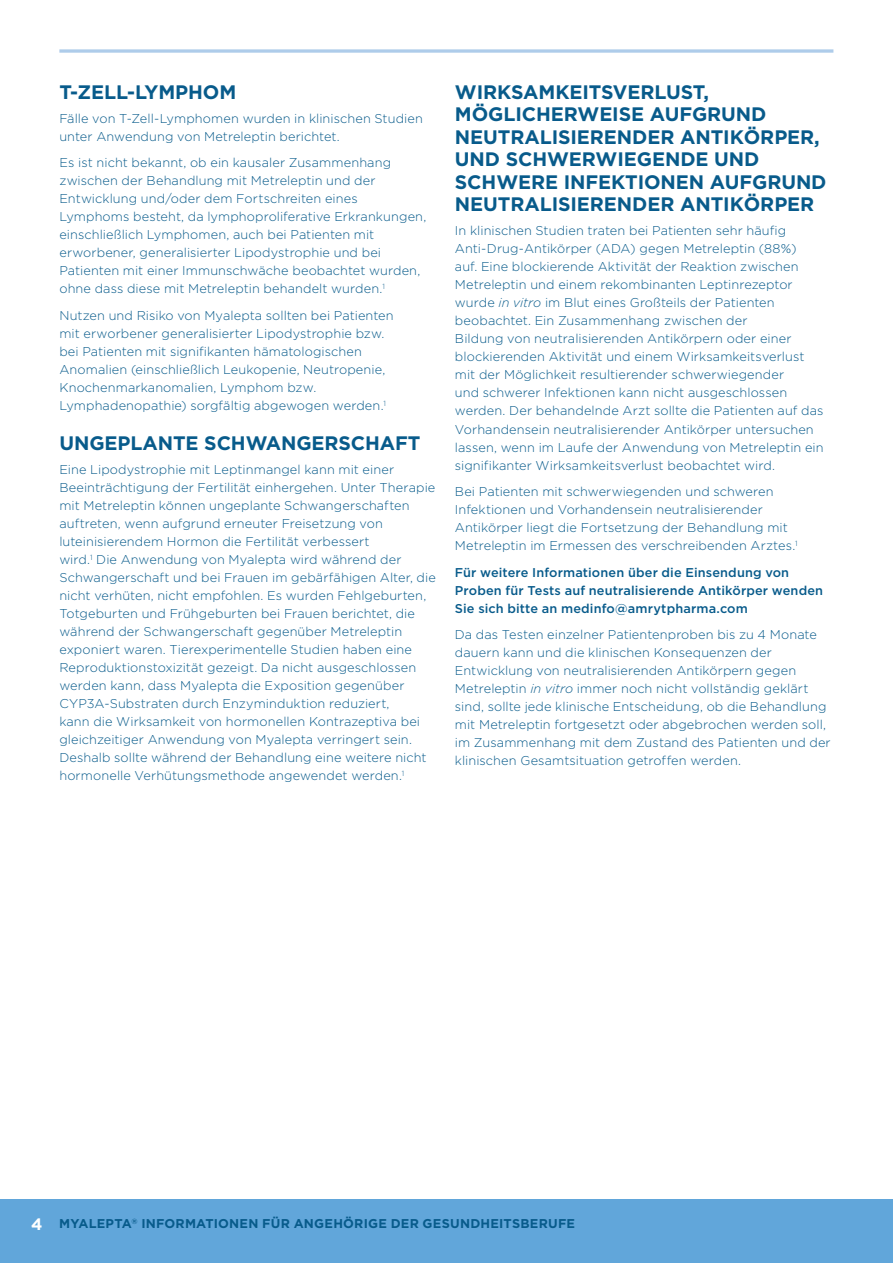
<style>
.page{position:relative;width:893px;height:1263px;background:#fff}
.page>*{position:absolute;margin:0;border:0;box-sizing:border-box;transform-origin:0 0}
.Subhead{font:700 19.5px/22.5px "Gotham";letter-spacing:-.005em;color:#085b8b}
.t1{font:700 16.5px "Gotham";color:#fff}
.Normal{font:300 12.75px/18px "Gotham";letter-spacing:.005em;color:#085b8b}
.Normal-2{font:500 12.75px/18px "Gotham";letter-spacing:.01em;color:#085b8b}
.t2{font:700 12.75px "Gotham";letter-spacing:.015em;color:#085b8b}
.s1{font-style:italic}
</style>
<div class="page">
<div style="left:0;top:1199px;width:893px;height:64px;background:#61a6da"></div>
<svg style="left:59px;top:49px;width:774px;height:4px;background:#bbd4ed"></svg>
<p class="Subhead" style="left:59px;top:80px;width:178px">T-ZELL-LYMPHOM</p>
<p class="Normal" style="left:59px;top:109px;width:365px">Fälle von T-Zell-Lymphomen wurden in klinischen Studien unter Anwendung von Metreleptin berichtet.</p>
<p class="Normal" style="left:59px;top:154px;width:368px">Es ist nicht bekannt, ob ein kausaler Zusammenhang zwischen der Behandlung mit Metreleptin und der Entwicklung und/oder dem Fortschreiten eines Lymphoms besteht, da lymphoproliferative Erkrankungen, einschließlich Lymphomen, auch bei Patienten mit erworbener, generalisierter Lipodystrophie und bei Patienten mit einer Immunschwäche beobachtet wurden, ohne dass diese mit Metreleptin behandelt wurden.<sup>1</sup></p>
<p class="Normal" style="left:59px;top:306px;width:336px">Nutzen und Risiko von Myalepta sollten bei Patienten mit erworbener generalisierter Lipodystrophie bzw. bei Patienten mit signifikanten hämatologischen Anomalien (einschließlich Leukopenie, Neutropenie, Knochenmarkanomalien, Lymphom bzw.<br>Lymphadenopathie) sorgfältig abgewogen werden.<sup>1</sup></p>
<p class="Subhead" style="left:59px;top:431px;width:363px">UNGEPLANTE SCHWANGERSCHAFT</p>
<p class="Normal" style="left:59px;top:460px;width:378px">Eine Lipodystrophie mit Leptinmangel kann mit einer Beeinträchtigung der Fertilität einhergehen. Unter Therapie mit Metreleptin können ungeplante Schwangerschaften auftreten, wenn aufgrund erneuter Freisetzung von luteinisierendem Hormon die Fertilität verbessert<br>wird.<sup>1</sup> Die Anwendung von Myalepta wird während der Schwangerschaft und bei Frauen im gebärfähigen Alter, die nicht verhüten, nicht empfohlen. Es wurden Fehlgeburten, Totgeburten und Frühgeburten bei Frauen berichtet, die während der Schwangerschaft gegenüber Metreleptin exponiert waren. Tierexperimentelle Studien haben eine Reproduktionstoxizität gezeigt. Da nicht ausgeschlossen werden kann, dass Myalepta die Exposition gegenüber CYP3A-Substraten durch Enzyminduktion reduziert,<br>kann die Wirksamkeit von hormonellen Kontrazeptiva bei gleichzeitiger Anwendung von Myalepta verringert sein.<br>Deshalb sollte während der Behandlung eine weitere nicht hormonelle Verhütungsmethode angewendet werden.<sup>1</sup></p>
<p class="Subhead" style="left:455px;top:80px;width:373px">WIRKSAMKEITSVERLUST,<br>MÖGLICHERWEISE AUFGRUND<br>NEUTRALISIERENDER ANTIKÖRPER,<br>UND SCHWERWIEGENDE UND<br>SCHWERE INFEKTIONEN AUFGRUND<br>NEUTRALISIERENDER ANTIKÖRPER</p>
<p class="Normal" style="left:455px;top:222px;width:370px">In klinischen Studien traten bei Patienten sehr häufig Anti-Drug-Antikörper (ADA) gegen Metreleptin (88%)<br>auf. Eine blockierende Aktivität der Reaktion zwischen Metreleptin und einem rekombinanten Leptinrezeptor wurde <span class="s1">in vitro</span> im Blut eines Großteils der Patienten beobachtet. Ein Zusammenhang zwischen der<br>Bildung von neutralisierenden Antikörpern oder einer blockierenden Aktivität und einem Wirksamkeitsverlust mit der Möglichkeit resultierender schwerwiegender<br>und schwerer Infektionen kann nicht ausgeschlossen werden. Der behandelnde Arzt sollte die Patienten auf das Vorhandensein neutralisierender Antikörper untersuchen lassen, wenn im Laufe der Anwendung von Metreleptin ein signifikanter Wirksamkeitsverlust beobachtet wird.</p>
<p class="Normal" style="left:455px;top:482px;width:344px">Bei Patienten mit schwerwiegenden und schweren Infektionen und Vorhandensein neutralisierender Antikörper liegt die Fortsetzung der Behandlung mit Metreleptin im Ermessen des verschreibenden Arztes.<sup>1</sup></p>
<p class="Normal-2" style="left:455px;top:563px;width:370px">Für weitere Informationen über die Einsendung von<br>Proben für Tests auf neutralisierende Antikörper wenden<br>Sie sich bitte an medinfo@amrytpharma.com</p>
<p class="Normal" style="left:455px;top:625px;width:377px">Da das Testen einzelner Patientenproben bis zu 4 Monate dauern kann und die klinischen Konsequenzen der Entwicklung von neutralisierenden Antikörpern gegen Metreleptin <span class="s1">in vitro</span> immer noch nicht vollständig geklärt sind, sollte jede klinische Entscheidung, ob die Behandlung mit Metreleptin fortgesetzt oder abgebrochen werden soll, im Zusammenhang mit dem Zustand des Patienten und der klinischen Gesamtsituation getroffen werden.</p>
<p class="t1" style="left:31px;top:1214px;width:13px">4</p>
<p class="t2" style="left:59px;top:1216px;width:518px">MYALEPTA<sup>®</sup> INFORMATIONEN FÜR ANGEHÖRIGE DER GESUNDHEITSBERUFE</p>
</div>
